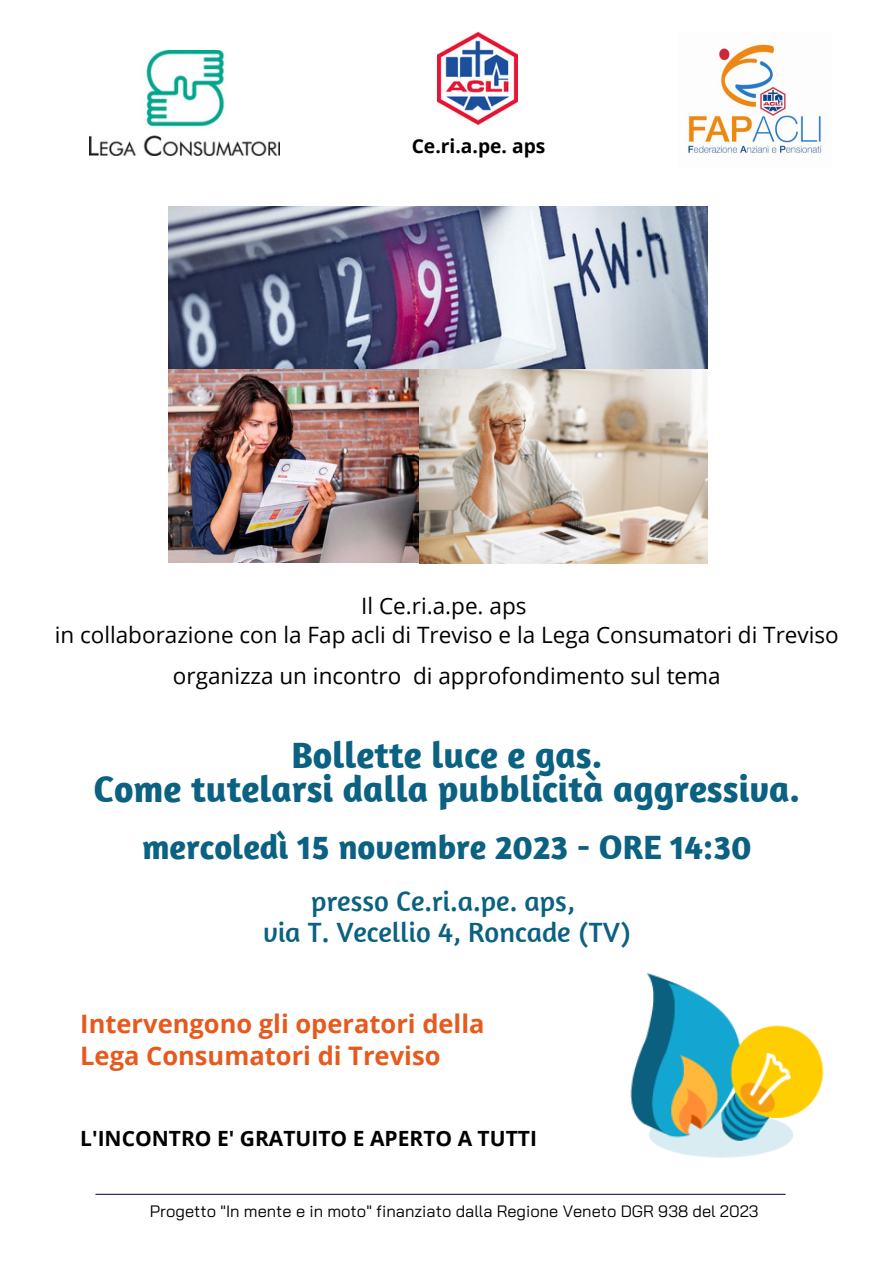
<style>
.page{position:relative;width:894px;height:1264px;background:#fff}
.page>*{position:absolute;margin:0;border:0;box-sizing:border-box;transform-origin:0 0}
.t1{font:700 37.5px "Amaranth";color:#0b6181}
.t2{font:700 34.5px "Amaranth";color:#0b6181}
.t3{font:28.5px "Amaranth";color:#0b6181}
.t4{font:700 25.5px "Open Sans";color:#e65a1e}
.t5{font:22.5px "Open Sans";color:#000}
.t6{font:700 21px "Open Sans";color:#000}
.t7{font:700 19.2px "Open Sans";color:#000}
.t8{font:16.5px "Bai Jamjuree";color:#000}
</style>
<div class="page">
<hr style="left:95px;top:1193px;width:690px;height:1px;background:#1d156b">
<img style="left:89px;top:50px;width:190px;height:106px">
<img style="left:437px;top:32px;width:80px;height:92px">
<img style="left:630px;top:973px;width:194px;height:185px">
<img style="left:168px;top:206px;width:539px;height:210px">
<img style="left:168px;top:369px;width:538px;height:194px">
<img style="left:688px;top:44px;width:134px;height:109px">
<p class="t7" style="left:411px;top:133px;width:135px">Ce.ri.a.pe. aps</p>
<p class="t5" style="left:361px;top:589px;width:167px">Il Ce.ri.a.pe. aps</p>
<p class="t5" style="left:55px;top:618px;width:785px">in collaborazione con la Fap acli di Treviso e la Lega Consumatori di Treviso</p>
<p class="t5" style="left:173px;top:659px;width:549px">organizza un incontro di approfondimento sul tema</p>
<p class="t1" style="left:291px;top:731px;width:312px">Bollette luce e gas.</p>
<p class="t1" style="left:93px;top:765px;width:707px">Come tutelarsi dalla pubblicità aggressiva.</p>
<p class="t2" style="left:142px;top:825px;width:610px">mercoledì 15 novembre 2023 - ORE 14:30</p>
<p class="t3" style="left:311px;top:883px;width:265px">presso Ce.ri.a.pe. aps,</p>
<p class="t3" style="left:263px;top:913px;width:369px">via T. Vecellio 4, Roncade (TV)</p>
<p class="t4" style="left:80px;top:1005px;width:406px">Intervengono gli operatori della</p>
<p class="t4" style="left:80px;top:1037px;width:361px">Lega Consumatori di Treviso</p>
<p class="t6" style="left:80px;top:1123px;width:458px">L'INCONTRO E' GRATUITO E APERTO A TUTTI</p>
<p class="t8" style="left:150px;top:1200px;width:610px">Progetto "In mente e in moto" finanziato dalla Regione Veneto DGR 938 del 2023</p>
</div>
